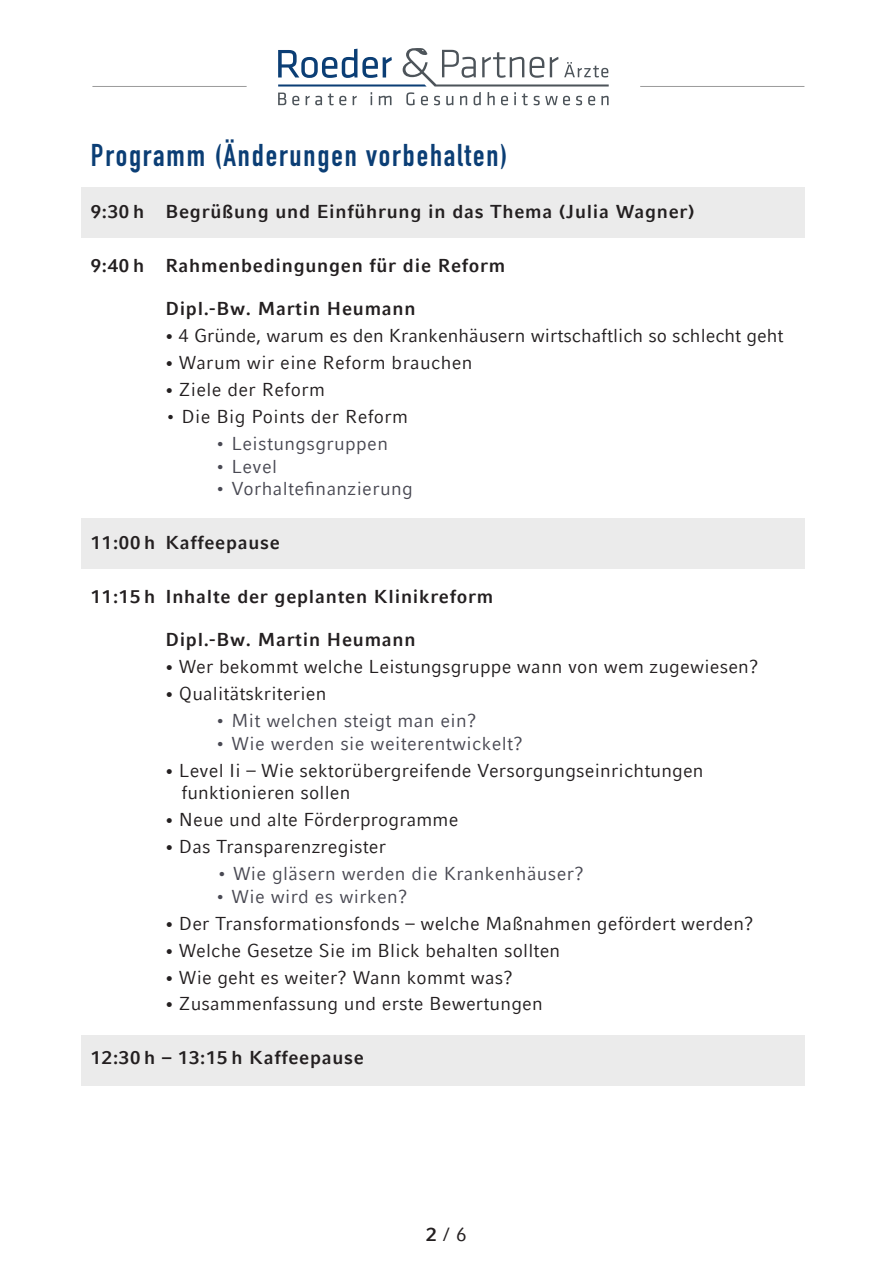
<style>
.page{position:relative;width:893px;height:1263px;background:#fff}
.page>*{position:absolute;margin:0;border:0;box-sizing:border-box;transform-origin:0 0}
.Headline-Fließtext{font:700 31.05px "DIN Condensed";letter-spacing:.06em;color:#0b3e75}
.t1{font:19.05px "Compatil Fact LT Com";color:#231f20}
.t2{font:18.6px/22.8px "Compatil Fact LT Com";letter-spacing:.01em;color:#231f20}
.t3{font:700 18.6px "Compatil Fact LT Com";letter-spacing:.04em;color:#231f20}
.t4{font:18.6px "Compatil Fact LT Com";letter-spacing:.02em;color:#494953}
.s1{font-family:"The Serif";font-weight:600}
.s2{font-weight:700}
</style>
<div class="page">
<div style="left:81px;top:519px;width:723px;height:50px;background:#ebebeb"></div>
<div style="left:81px;top:1035px;width:723px;height:50px;background:#ebebeb"></div>
<div style="left:81px;top:187px;width:723px;height:50px;background:#ebebeb"></div>
<svg style="left:278px;top:48px;width:331px;height:57px"></svg>
<hr style="left:92px;top:86px;width:155px;height:1px;background:#9a9a9a">
<hr style="left:640px;top:86px;width:164px;height:1px;background:#9a9a9a">
<p class="Headline-Fließtext" style="left:91px;top:134px;width:418px">Programm (Änderungen vorbehalten)</p>
<p class="t3" style="left:91px;top:201px;width:605px">9:30 h Begrüßung und Einführung in das Thema (Julia Wagner)</p>
<p class="t3" style="left:91px;top:255px;width:416px">9:40 h Rahmenbedingungen für die Reform</p>
<p class="t3" style="left:165px;top:298px;width:252px">Dipl.-Bw. Martin Heumann</p>
<p class="t2" style="left:165px;top:325px;width:620px"><span class="s1">•</span> 4 Gründe, warum es den Krankenhäusern wirtschaftlich so schlecht geht</p>
<p class="t2" style="left:165px;top:351px;width:309px"><span class="s1">•</span> Warum wir eine Reform brauchen</p>
<p class="t2" style="left:165px;top:378px;width:161px"><span class="s1">•</span> Ziele der Reform</p>
<p class="t2" style="left:165px;top:405px;width:244px">• Die Big Points der Reform</p>
<p class="t4" style="left:215px;top:433px;width:174px">• Leistungsgruppen</p>
<p class="t4" style="left:215px;top:455px;width:63px">• Level</p>
<p class="t4" style="left:215px;top:478px;width:199px">• Vorhaltefinanzierung</p>
<p class="t3" style="left:91px;top:532px;width:191px">11:00 h Kaffeepause</p>
<p class="t3" style="left:91px;top:585px;width:404px">11:15 h Inhalte der geplanten Klinikreform</p>
<p class="t3" style="left:165px;top:629px;width:252px">Dipl.-Bw. Martin Heumann</p>
<p class="t2" style="left:165px;top:655px;width:595px"><span class="s1">•</span> Wer bekommt welche Leistungsgruppe wann von wem zugewiesen?</p>
<p class="t2" style="left:165px;top:682px;width:163px"><span class="s1">•</span> Qualitätskriterien</p>
<p class="t4" style="left:215px;top:710px;width:263px">• Mit welchen steigt man ein?</p>
<p class="t4" style="left:215px;top:732px;width:309px">• Wie werden sie weiterentwickelt?</p>
<p class="t2" style="left:181px;top:759px;width:524px;text-indent:-16px"><span class="s1">•</span> Level Ii – Wie sektorübergreifende Versorgungseinrichtungen funktionieren sollen</p>
<p class="t2" style="left:165px;top:809px;width:295px"><span class="s1">•</span> Neue und alte Förderprogramme</p>
<p class="t2" style="left:165px;top:835px;width:222px"><span class="s1">•</span> Das Transparenzregister</p>
<p class="t4" style="left:217px;top:863px;width:369px">• Wie gläsern werden die Krankenhäuser?</p>
<p class="t4" style="left:215px;top:886px;width:194px">• Wie wird es wirken?</p>
<p class="t2" style="left:165px;top:912px;width:590px"><span class="s1">•</span> Der Transformationsfonds – welche Maßnahmen gefördert werden?</p>
<p class="t2" style="left:165px;top:939px;width:396px"><span class="s1">•</span> Welche Gesetze Sie im Blick behalten sollten</p>
<p class="t2" style="left:165px;top:966px;width:349px"><span class="s1">•</span> Wie geht es weiter? Wann kommt was?</p>
<p class="t2" style="left:165px;top:993px;width:379px"><span class="s1">•</span> Zusammenfassung und erste Bewertungen</p>
<p class="t3" style="left:91px;top:1047px;width:274px">12:30 h – 13:15 h Kaffeepause</p>
<p class="t1" style="left:426px;top:1223px;width:42px"><span class="s2">2</span> / 6</p>
</div>
